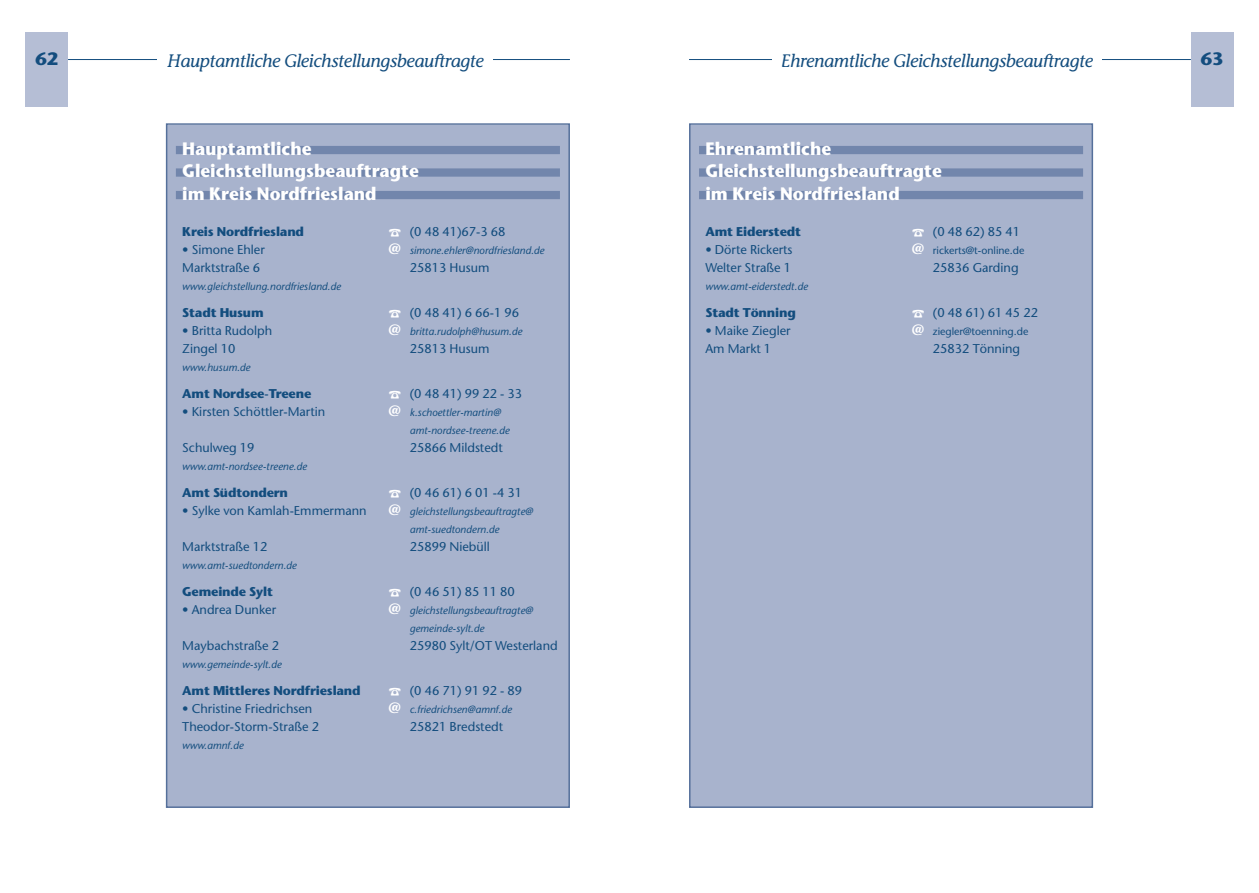
<style>
.page{position:relative;width:1259px;height:893px;background:#fff}
.page>*{position:absolute;margin:0;border:0;box-sizing:border-box;transform-origin:0 0}
.t1{font:700 18px/22.5px "Stone Sans";color:#fff;scale:.95 1}
.t2{font:italic 18px "Stone Informal";letter-spacing:-.015em;color:#134d7e}
.t3{font:700 18px "Stone Sans";color:#134d7e}
.t4{font:12.75px "Stone Sans";color:#134d7e}
.t5{font:700 12.75px "Stone Sans";letter-spacing:-.015em;color:#134d7e}
.t6{font:italic 10.5px/18px "Stone Sans";color:#134d7e}
.t7{font:10.5px "Stone Sans";color:#134d7e}
.s1{color:#fff}
.s2{font-family:"Stone Informal";font-weight:700;font-style:normal;font-size:15px;color:#fff}
.s3{font-family:"Stone Informal";font-weight:700;font-size:15px;color:#fff}
</style>
<div class="page">
<hr style="left:1068px;top:59px;width:123px;height:1px;background:#134d7e">
<hr style="left:689px;top:59px;width:344px;height:1px;background:#134d7e">
<div style="left:1191px;top:32px;width:42px;height:74px;background:#b5bed5"></div>
<hr style="left:189px;top:59px;width:381px;height:1px;background:#134d7e">
<hr style="left:68px;top:59px;width:93px;height:1px;background:#134d7e">
<div style="left:26px;top:32px;width:42px;height:74px;background:#b5bed5"></div>
<div style="left:690px;top:125px;width:401px;height:681px;background:#a8b3cd"></div>
<div style="left:689px;top:123px;width:404px;height:685px;border:2px solid #55709b"></div>
<div style="left:699px;top:146px;width:384px;height:8px;background:#7286ac"></div>
<div style="left:699px;top:168px;width:384px;height:9px;background:#7286ac"></div>
<div style="left:699px;top:191px;width:384px;height:8px;background:#7286ac"></div>
<div style="left:772px;top:45px;width:329px;height:36px;background:#fff"></div>
<div style="left:167px;top:125px;width:401px;height:681px;background:#a8b3cd"></div>
<div style="left:166px;top:123px;width:404px;height:685px;border:2px solid #55709b"></div>
<div style="left:176px;top:146px;width:384px;height:8px;background:#7286ac"></div>
<div style="left:176px;top:168px;width:384px;height:9px;background:#7286ac"></div>
<div style="left:176px;top:191px;width:384px;height:8px;background:#7286ac"></div>
<div style="left:157px;top:45px;width:335px;height:36px;background:#fff"></div>
<h1 class="t3" style="left:35px;top:52px;width:24px">62</h1>
<h1 class="t3" style="left:1200px;top:52px;width:24px">63</h1>
<h1 class="t2" style="left:167px;top:54px;width:318px">Hauptamtliche Gleichstellungsbeauftragte</h1>
<h1 class="t2" style="left:780px;top:54px;width:314px">Ehrenamtliche Gleichstellungsbeauftragte</h1>
<h1 class="t1" style="left:182px;top:139px;width:250px">Hauptamtliche<br>Gleichstellungsbeauftragte im Kreis Nordfriesland</h1>
<p class="t5" style="left:182px;top:226px;width:123px">Kreis Nordfriesland</p>
<p class="t4" style="left:388px;top:226px;width:118px"><span class="s1">☎</span> (0 48 41)67-3 68</p>
<p class="t4" style="left:182px;top:244px;width:84px">• Simone Ehler</p>
<p class="t6" style="left:388px;top:242px;width:157px"><span class="s2">@</span> simone.ehler@nordfriesland.de</p>
<p class="t4" style="left:182px;top:262px;width:79px">Marktstraße 6</p>
<p class="t4" style="left:410px;top:262px;width:81px">25813 Husum</p>
<p class="t6" style="left:182px;top:278px;width:160px">www.gleichstellung.nordfriesland.de</p>
<p class="t5" style="left:182px;top:307px;width:83px">Stadt Husum</p>
<p class="t4" style="left:388px;top:307px;width:132px"><span class="s1">☎</span> (0 48 41) 6 66-1 96</p>
<p class="t4" style="left:182px;top:325px;width:91px">• Britta Rudolph</p>
<p class="t6" style="left:388px;top:323px;width:135px"><span class="s2">@</span> britta.rudolph@husum.de</p>
<p class="t4" style="left:182px;top:343px;width:55px">Zingel 10</p>
<p class="t4" style="left:410px;top:343px;width:81px">25813 Husum</p>
<p class="t6" style="left:182px;top:359px;width:70px">www.husum.de</p>
<p class="t5" style="left:182px;top:388px;width:131px">Amt Nordsee-Treene</p>
<p class="t4" style="left:388px;top:388px;width:135px"><span class="s1">☎</span> (0 48 41) 99 22 - 33</p>
<p class="t4" style="left:182px;top:406px;width:144px">• Kirsten Schöttler-Martin</p>
<p class="t6" style="left:410px;top:404px;width:101px;text-indent:-21px"><span class="s2">@</span> k.schoettler-martin@ amt-nordsee-treene.de</p>
<p class="t4" style="left:182px;top:442px;width:74px">Schulweg 19</p>
<p class="t4" style="left:410px;top:442px;width:94px">25866 Mildstedt</p>
<p class="t6" style="left:182px;top:458px;width:126px">www.amt-nordsee-treene.de</p>
<p class="t5" style="left:182px;top:487px;width:107px">Amt Südtondern</p>
<p class="t4" style="left:388px;top:487px;width:135px"><span class="s1">☎</span> (0 46 61) 6 01 -4 31</p>
<p class="t4" style="left:182px;top:505px;width:186px">• Sylke von Kamlah-Emmermann</p>
<p class="t6" style="left:410px;top:503px;width:125px;text-indent:-21px"><span class="s2">@</span> gleichstellungsbeauftragte@ amt-suedtondern.de</p>
<p class="t4" style="left:182px;top:541px;width:87px">Marktstraße 12</p>
<p class="t4" style="left:410px;top:541px;width:82px">25899 Niebüll</p>
<p class="t6" style="left:182px;top:557px;width:116px">www.amt-suedtondern.de</p>
<p class="t5" style="left:182px;top:586px;width:92px">Gemeinde Sylt</p>
<p class="t4" style="left:388px;top:586px;width:128px"><span class="s1">☎</span> (0 46 51) 85 11 80</p>
<p class="t4" style="left:182px;top:604px;width:95px">• Andrea Dunker</p>
<p class="t6" style="left:410px;top:602px;width:125px;text-indent:-21px"><span class="s2">@</span> gleichstellungsbeauftragte@ gemeinde-sylt.de</p>
<p class="t4" style="left:182px;top:640px;width:98px">Maybachstraße 2</p>
<p class="t4" style="left:410px;top:640px;width:149px">25980 Sylt/OT Westerland</p>
<p class="t6" style="left:182px;top:656px;width:101px">www.gemeinde-sylt.de</p>
<p class="t5" style="left:182px;top:685px;width:180px">Amt Mittleres Nordfriesland</p>
<p class="t4" style="left:388px;top:685px;width:135px"><span class="s1">☎</span> (0 46 71) 91 92 - 89</p>
<p class="t4" style="left:182px;top:703px;width:132px">• Christine Friedrichsen</p>
<p class="t6" style="left:388px;top:701px;width:125px"><span class="s2">@</span> c.friedrichsen@amnf.de</p>
<p class="t4" style="left:182px;top:721px;width:138px">Theodor-Storm-Straße 2</p>
<p class="t4" style="left:410px;top:721px;width:95px">25821 Bredstedt</p>
<p class="t6" style="left:182px;top:737px;width:63px">www.amnf.de</p>
<h1 class="t1" style="left:705px;top:139px;width:250px">Ehrenamtliche<br>Gleichstellungsbeauftragte im Kreis Nordfriesland</h1>
<p class="t5" style="left:705px;top:226px;width:97px">Amt Eiderstedt</p>
<p class="t4" style="left:911px;top:226px;width:110px"><span class="s1">☎</span> (0 48 62) 85 41</p>
<p class="t4" style="left:705px;top:244px;width:89px">• Dörte Rickerts</p>
<p class="t7" style="left:911px;top:246px;width:114px"><span class="s3">@</span> rickerts@t-online.de</p>
<p class="t4" style="left:705px;top:262px;width:87px">Welter Straße 1</p>
<p class="t4" style="left:933px;top:262px;width:87px">25836 Garding</p>
<p class="t6" style="left:705px;top:278px;width:104px">www.amt-eiderstedt.de</p>
<p class="t5" style="left:705px;top:307px;width:92px">Stadt Tönning</p>
<p class="t4" style="left:911px;top:307px;width:128px"><span class="s1">☎</span> (0 48 61) 61 45 22</p>
<p class="t4" style="left:705px;top:325px;width:87px">• Maike Ziegler</p>
<p class="t7" style="left:911px;top:327px;width:118px"><span class="s3">@</span> ziegler@toenning.de</p>
<p class="t4" style="left:705px;top:343px;width:67px">Am Markt 1</p>
<p class="t4" style="left:933px;top:343px;width:89px">25832 Tönning</p>
</div>
